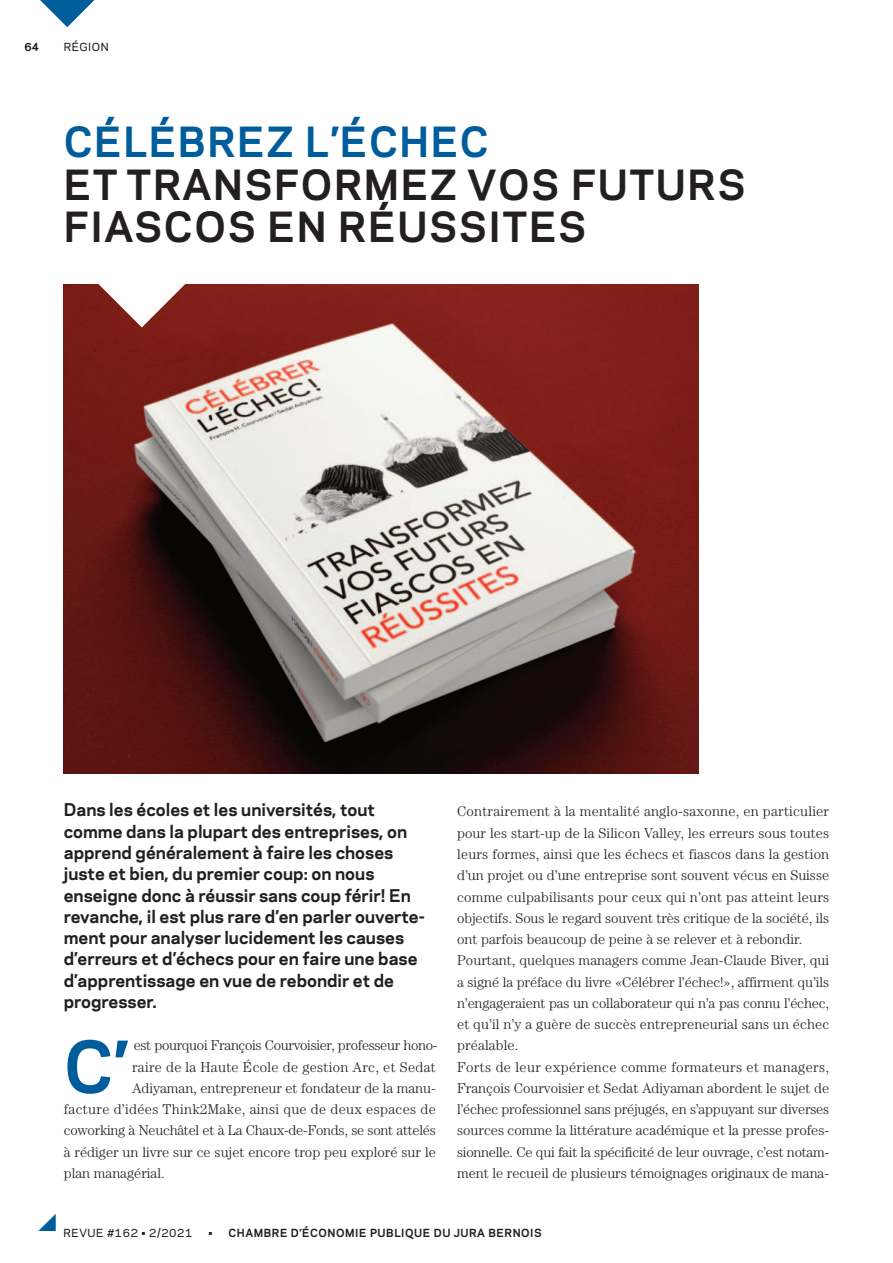
<style>
.page{position:relative;width:893px;height:1263px;background:#fff}
.page>*{position:absolute;margin:0;border:0;box-sizing:border-box;transform-origin:0 0}
.t1{font:700 67.05px "Galaxie Polaris";color:#005d9c}
.t2{font:700 39px/42.5px "Galaxie Polaris";letter-spacing:.04em;color:#231f20}
.t3{font:700 39px "Galaxie Polaris";letter-spacing:.04em;color:#005d9c}
.t4{font:700 16.5px/21.3px "Galaxie Polaris";color:#231f20}
.t5{font:300 14.25px/21.3px "Century";color:#231f20;text-align:justify}
.t6{font:300 14.25px "Century";letter-spacing:-.02em;color:#231f20}
.t7{font:300 14.25px "Century";letter-spacing:.02em;color:#231f20}
.t8{font:700 10.5px "Galaxie Polaris";letter-spacing:.05em;color:#231f20}
.t9{font:500 10.5px "Galaxie Polaris";letter-spacing:.055em;color:#231f20}
.s1{font-weight:500}
</style>
<div class="page">
<img style="left:64px;top:285px;width:634px;height:489px">
<svg style="left:89px;top:284px;width:106px;height:43px"></svg>
<p class="t8" style="left:25px;top:43px;width:16px">64</p>
<p class="t9" style="left:64px;top:41px;width:46px">RÉGION</p>
<p class="t3" style="left:64px;top:126px;width:427px">CÉLÉBREZ L’ÉCHEC</p>
<p class="t2" style="left:64px;top:167px;width:683px">ET TRANSFORMEZ VOS FUTURS<br>FIASCOS EN RÉUSSITES</p>
<p class="t4" style="left:64px;top:801px;width:363px">Dans les écoles et les universités, tout comme dans la plupart des entreprises, on apprend généralement à faire les choses juste et bien, du premier coup: on nous enseigne donc à réussir sans coup férir! En revanche, il est plus rare d’en parler ouverte&shy;ment pour analyser lucidement les causes d’erreurs et d’échecs pour en faire une base d’apprentissage en vue de rebondir et de progresser.</p>
<p class="t1" style="left:64px;top:1039px;width:65px">C’</p>
<p class="t6" style="left:134px;top:1040px;width:305px">est pourquoi François Courvoisier, professeur hono-</p>
<p class="t7" style="left:132px;top:1062px;width:305px">raire de la Haute École de gestion Arc, et Sedat</p>
<p class="t5" style="left:132px;top:1078px;width:305px">Adiyaman, entrepreneur et fondateur de la manu-</p>
<p class="t7" style="left:64px;top:1104px;width:374px">facture d’idées Think2Make, ainsi que de deux espaces de</p>
<p class="t6" style="left:64px;top:1125px;width:374px">coworking à Neuchâtel et à La Chaux-de-Fonds, se sont attelés</p>
<p class="t5" style="left:64px;top:1142px;width:374px">à rédiger un livre sur ce sujet encore trop peu exploré sur le</p>
<p class="t5" style="left:64px;top:1163px;width:103px">plan managérial.</p>
<p class="t5" style="left:457px;top:802px;width:374px">Contrairement à la mentalité anglo-saxonne, en particulier pour les start-up de la Silicon Valley, les erreurs sous toutes leurs formes, ainsi que les échecs et fiascos dans la gestion d’un projet ou d’une entreprise sont souvent vécus en Suisse comme culpabilisants pour ceux qui n’ont pas atteint leurs objectifs. Sous le regard souvent très critique de la société, ils ont parfois beaucoup de peine à se relever et à rebondir.</p>
<p class="t5" style="left:457px;top:951px;width:374px">Pourtant, quelques managers comme Jean-Claude Biver, qui a signé la préface du livre «Célébrer l’échec!», affirment qu’ils n’engageraient pas un collaborateur qui n’a pas connu l’échec, et qu’il n’y a guère de succès entrepreneurial sans un échec préalable.</p>
<p class="t5" style="left:457px;top:1057px;width:374px">Forts de leur expérience comme formateurs et managers, François Courvoisier et Sedat Adiyaman abordent le sujet de l’échec professionnel sans préjugés, en s’appuyant sur diverses sources comme la littérature académique et la presse profes&shy;sionnelle. Ce qui fait la spécificité de leur ouvrage, c’est notam&shy;ment le recueil de plusieurs témoignages originaux de mana-</p>
<p class="t9" style="left:64px;top:1227px;width:130px">REVUE #162 • 2/2021</p>
<p class="t8" style="left:208px;top:1228px;width:335px"><span class="s1">•</span> CHAMBRE D’ÉCONOMIE PUBLIQUE DU JURA BERNOIS</p>
</div>
